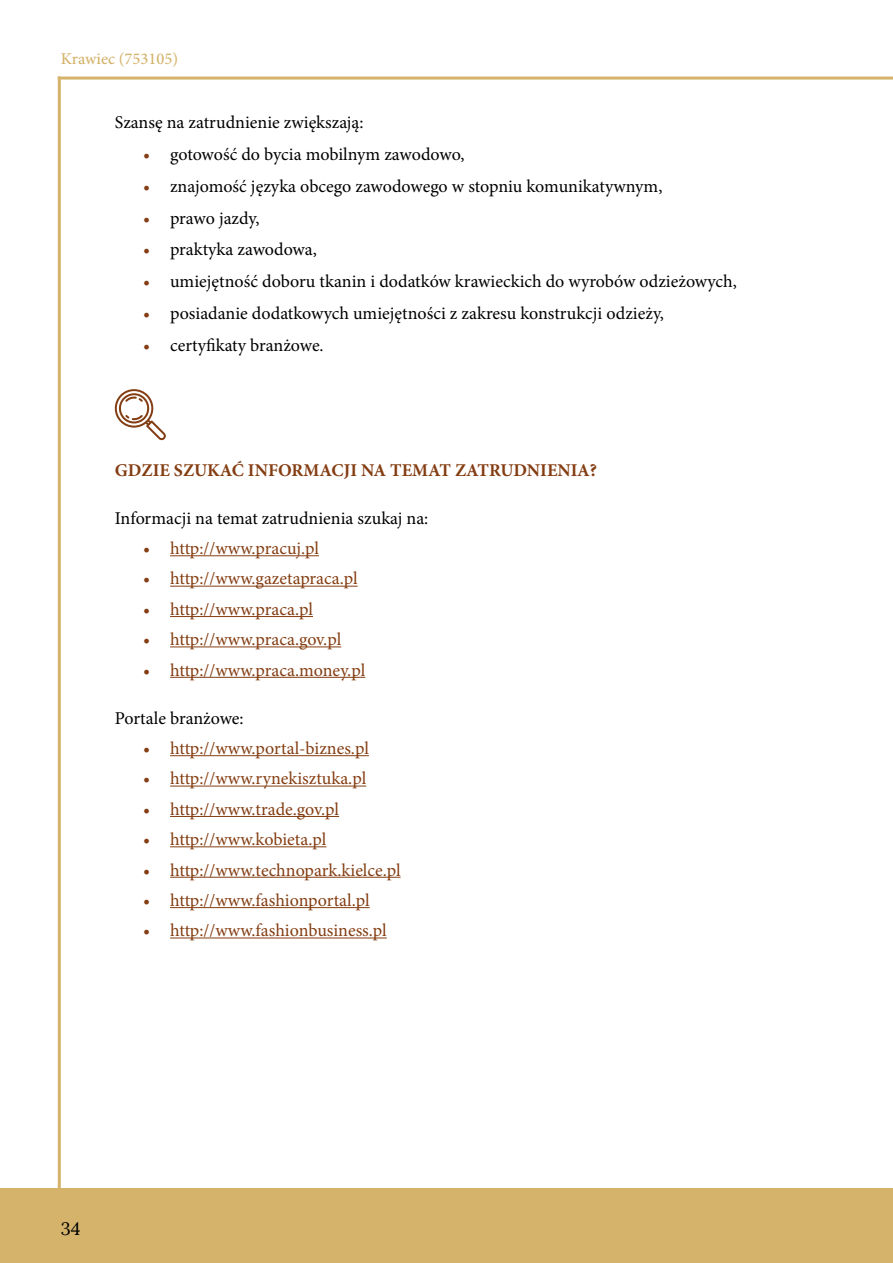
<style>
.page{position:relative;width:893px;height:1263px;background:#fff}
.page>*{position:absolute;margin:0;border:0;box-sizing:border-box;transform-origin:0 0}
.t1{font:18px "Minion Pro";color:#000}
.t2{font:18px "Minion Pro";letter-spacing:-.005em;color:#843d12}
.t3{font:700 18px "Minion Pro";color:#843d12}
.t4{font:18px "Lora";color:#000}
.t5{font:500 16.5px "Minion Pro";color:#d5b36b}
.s1{color:#843d12}
</style>
<div class="page">
<div style="left:0;top:1188px;width:893px;height:75px;background:#d5b36b"></div>
<hr style="left:58px;top:77px;width:3px;height:1113px;background:#d5b36b">
<hr style="left:58px;top:77px;width:835px;height:3px;background:#d5b36b">
<hr style="left:170px;top:555px;width:149px;height:1px;background:#843d12">
<hr style="left:170px;top:586px;width:188px;height:1px;background:#843d12">
<hr style="left:170px;top:616px;width:143px;height:1px;background:#843d12">
<hr style="left:170px;top:646px;width:171px;height:1px;background:#843d12">
<hr style="left:170px;top:677px;width:195px;height:1px;background:#843d12">
<hr style="left:170px;top:755px;width:199px;height:1px;background:#843d12">
<hr style="left:170px;top:786px;width:196px;height:1px;background:#843d12">
<hr style="left:170px;top:816px;width:169px;height:1px;background:#843d12">
<hr style="left:170px;top:846px;width:156px;height:1px;background:#843d12">
<hr style="left:170px;top:877px;width:231px;height:1px;background:#843d12">
<hr style="left:170px;top:907px;width:200px;height:1px;background:#843d12">
<hr style="left:170px;top:937px;width:217px;height:1px;background:#843d12">
<svg style="left:115px;top:389px;width:51px;height:51px"></svg>
<p class="t5" style="left:61px;top:48px;width:119px">Krawiec (753105)</p>
<p class="t1" style="left:115px;top:110px;width:250px">Szansę na zatrudnienie zwiększają:</p>
<p class="t1" style="left:143px;top:142px;width:323px"><span class="s1">•</span> gotowość do bycia mobilnym zawodowo,</p>
<p class="t1" style="left:143px;top:174px;width:521px"><span class="s1">•</span> znajomość języka obcego zawodowego w stopniu komunikatywnym,</p>
<p class="t1" style="left:143px;top:206px;width:118px"><span class="s1">•</span> prawo jazdy,</p>
<p class="t1" style="left:143px;top:238px;width:175px"><span class="s1">•</span> praktyka zawodowa,</p>
<p class="t1" style="left:143px;top:269px;width:595px"><span class="s1">•</span> umiejętność doboru tkanin i dodatków krawieckich do wyrobów odzieżowych,</p>
<p class="t1" style="left:143px;top:301px;width:522px"><span class="s1">•</span> posiadanie dodatkowych umiejętności z zakresu konstrukcji odzieży,</p>
<p class="t1" style="left:143px;top:333px;width:182px"><span class="s1">•</span> certyfikaty branżowe.</p>
<p class="t3" style="left:115px;top:457px;width:484px">GDZIE SZUKAĆ INFORMACJI NA TEMAT ZATRUDNIENIA?</p>
<p class="t1" style="left:115px;top:506px;width:315px">Informacji na temat zatrudnienia szukaj na:</p>
<p class="t2" style="left:143px;top:536px;width:177px">• http://www.pracuj.pl</p>
<p class="t2" style="left:143px;top:567px;width:216px">• http://www.gazetapraca.pl</p>
<p class="t2" style="left:143px;top:597px;width:171px">• http://www.praca.pl</p>
<p class="t2" style="left:143px;top:627px;width:200px">• http://www.praca.gov.pl</p>
<p class="t2" style="left:143px;top:658px;width:224px">• http://www.praca.money.pl</p>
<p class="t1" style="left:115px;top:706px;width:130px">Portale branżowe:</p>
<p class="t2" style="left:143px;top:736px;width:227px">• http://www.portal-biznes.pl</p>
<p class="t2" style="left:143px;top:766px;width:225px">• http://www.rynekisztuka.pl</p>
<p class="t2" style="left:143px;top:797px;width:198px">• http://www.trade.gov.pl</p>
<p class="t2" style="left:143px;top:827px;width:185px">• http://www.kobieta.pl</p>
<p class="t2" style="left:143px;top:858px;width:259px">• http://www.technopark.kielce.pl</p>
<p class="t2" style="left:143px;top:888px;width:228px">• http://www.fashionportal.pl</p>
<p class="t2" style="left:143px;top:918px;width:245px">• http://www.fashionbusiness.pl</p>
<p class="t4" style="left:61px;top:1215px;width:21px">34</p>
</div>
